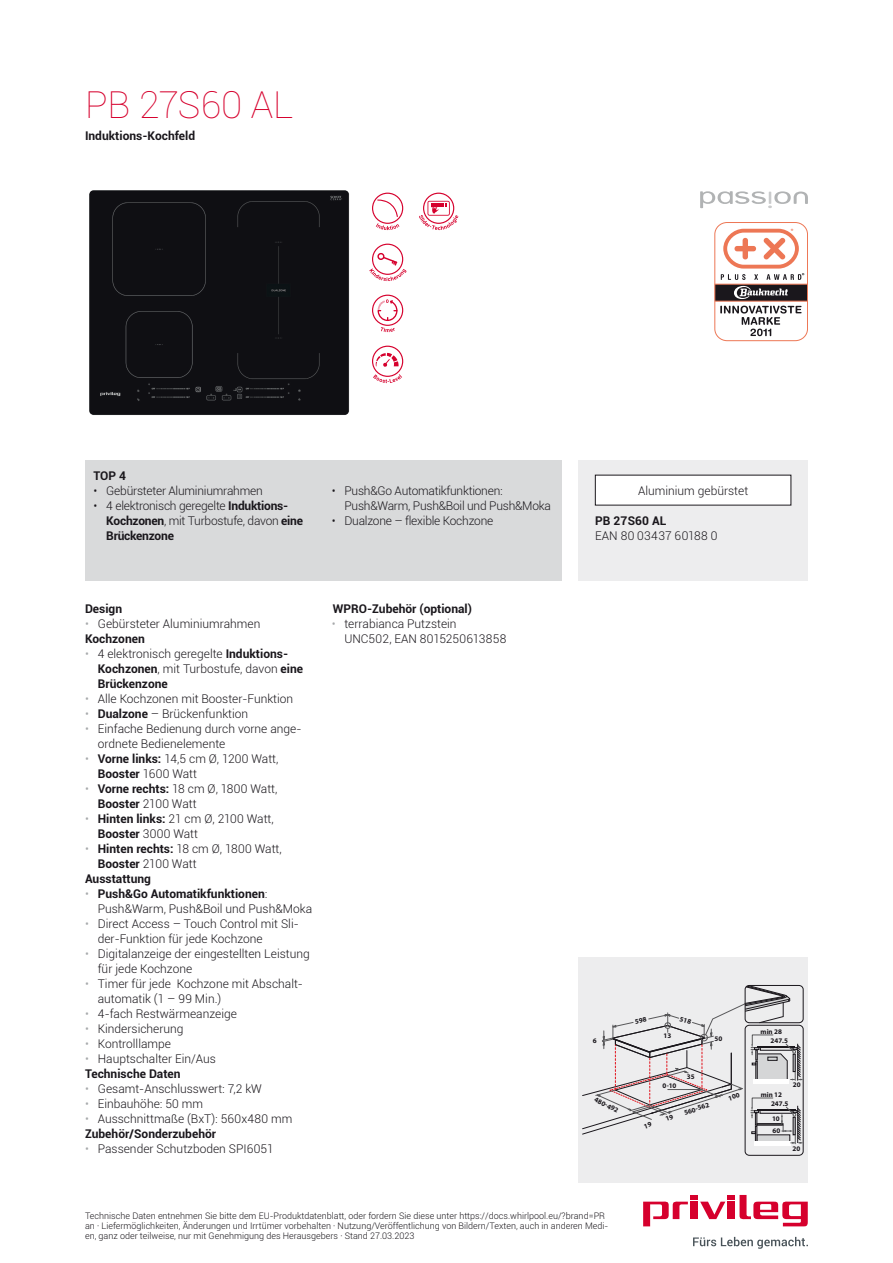
<style>
.page{position:relative;width:893px;height:1263px;background:#fff}
.page>*{position:absolute;margin:0;border:0;box-sizing:border-box;transform-origin:0 0}
.t1{font:100 37.5px "Roboto";color:#d6002d}
.t2{font:300 12px/15px "Roboto";color:#1a171c}
.t3{font:300 12px/15px "Roboto";letter-spacing:-.02em;color:#1a171c}
.t4{font:700 12px "Roboto";color:#1a171c}
.t5{font:300 12px "Roboto";letter-spacing:.025em;color:#1a171c}
.t6{font:300 9px/9.8px "Roboto";color:#1a171c}
.t7{font:700 7.05px/9.1px "Myriad Pro";color:#1a171c}
.s1{font-weight:700}
.s2{color:#a7a9ab}
</style>
<div class="page">
<svg style="left:643px;top:1195px;width:165px;height:31px"></svg>
<div style="left:728px;top:1201px;width:7px;height:18px;background:#d6002d"></div>
<div style="left:691px;top:1201px;width:7px;height:18px;background:#d6002d"></div>
<svg style="left:693px;top:1237px;width:115px;height:12px"></svg>
<div style="left:89px;top:190px;width:260px;height:225px;background:#0f0f13"></div>
<svg style="left:372px;top:192px;width:32px;height:39px"></svg>
<svg style="left:369px;top:243px;width:38px;height:38px"></svg>
<svg style="left:372px;top:294px;width:32px;height:39px"></svg>
<svg style="left:372px;top:345px;width:32px;height:39px"></svg>
<svg style="left:419px;top:192px;width:40px;height:39px"></svg>
<svg style="left:700px;top:191px;width:108px;height:17px"></svg>
<div style="left:715px;top:284px;width:92px;height:18px;background:#1a171c;border:1px solid #ed7755"></div>
<div style="left:714px;top:222px;width:94px;height:119px;border:1px solid #ed7755;border-radius:12px"></div>
<svg style="left:721px;top:229px;width:83px;height:51px"></svg>
<svg style="left:720px;top:306px;width:81px;height:30px"></svg>
<svg style="left:734px;top:286px;width:54px;height:13px"></svg>
<div style="left:85px;top:460px;width:476px;height:120px;background:#d9dadb"></div>
<div style="left:578px;top:460px;width:230px;height:120px;background:#ededee"></div>
<div style="left:595px;top:475px;width:196px;height:30px;background:#fff"></div>
<div style="left:578px;top:958px;width:230px;height:225px;background:#ededee"></div>
<div style="left:745px;top:1025px;width:58px;height:130px;border:1px solid #1a171c;border-radius:4px"></div>
<hr style="left:754px;top:1141px;width:36px;height:4px;background:#fff">
<svg style="left:583px;top:985px;width:219px;height:159px"></svg>
<h1 class="t1" style="left:85px;top:78px;width:210px">PB 27S60 AL</h1>
<p class="t4" style="left:85px;top:128px;width:112px">Induktions-Kochfeld</p>
<p class="t4" style="left:94px;top:467px;width:34px">TOP 4</p>
<p class="t3" style="left:94px;top:483px;width:171px">• Gebürsteter Aluminiumrahmen</p>
<p class="t3" style="left:106px;top:498px;width:198px;text-indent:-13px">• 4 elektronisch geregelte <span class="s1">Induktions-<br>Kochzonen</span>, mit Turbostufe, davon <span class="s1">eine<br>Brückenzone</span></p>
<p class="t3" style="left:344px;top:483px;width:208px;text-indent:-13px">• Push&amp;Go Automatikfunktionen:<br>Push&amp;Warm, Push&amp;Boil und Push&amp;Moka</p>
<p class="t3" style="left:332px;top:513px;width:163px">• Dualzone – flexible Kochzone</p>
<p class="t4" style="left:85px;top:600px;width:39px">Design</p>
<p class="t2" style="left:85px;top:616px;width:177px"><span class="s2">•</span> Gebürsteter Aluminiumrahmen<br><span class="s1">Kochzonen</span></p>
<p class="t2" style="left:98px;top:646px;width:207px;text-indent:-13px"><span class="s2">•</span> 4 elektronisch geregelte <span class="s1">Induktions-<br>Kochzonen</span>, mit Turbostufe, davon <span class="s1">eine<br>Brückenzone</span></p>
<p class="t2" style="left:85px;top:691px;width:210px"><span class="s2">•</span> Alle Kochzonen mit Booster-Funktion</p>
<p class="t2" style="left:85px;top:706px;width:165px"><span class="s2">•</span> <span class="s1">Dualzone</span> – Brückenfunktion</p>
<p class="t2" style="left:98px;top:721px;width:205px;text-indent:-13px"><span class="s2">•</span> Einfache Bedienung durch vorne ange&shy;ordnete Bedienelemente</p>
<p class="t2" style="left:98px;top:751px;width:182px;text-indent:-13px"><span class="s2">•</span> <span class="s1">Vorne links:</span> 14,5 cm Ø, 1200 Watt,<br><span class="s1">Booster</span> 1600 Watt</p>
<p class="t2" style="left:98px;top:781px;width:181px;text-indent:-13px"><span class="s2">•</span> <span class="s1">Vorne rechts:</span> 18 cm Ø, 1800 Watt,<br><span class="s1">Booster</span> 2100 Watt</p>
<p class="t2" style="left:98px;top:811px;width:177px;text-indent:-13px"><span class="s2">•</span> <span class="s1">Hinten links:</span> 21 cm Ø, 2100 Watt,<br><span class="s1">Booster</span> 3000 Watt</p>
<p class="t2" style="left:85px;top:841px;width:198px"><span class="s2">•</span> <span class="s1">Hinten rechts:</span> 18 cm Ø, 1800 Watt,</p>
<p class="t2" style="left:98px;top:856px;width:100px"><span class="s1">Booster</span> 2100 Watt</p>
<p class="t4" style="left:85px;top:870px;width:68px">Ausstattung</p>
<p class="t2" style="left:98px;top:886px;width:216px;text-indent:-13px"><span class="s2">•</span> <span class="s1">Push&amp;Go Automatikfunktionen</span>:<br>Push&amp;Warm, Push&amp;Boil und Push&amp;Moka</p>
<p class="t2" style="left:98px;top:916px;width:202px;text-indent:-13px"><span class="s2">•</span> Direct Access – Touch Control mit Sli&shy;der-Funktion für jede Kochzone</p>
<p class="t2" style="left:98px;top:946px;width:213px;text-indent:-13px"><span class="s2">•</span> Digitalanzeige der eingestellten Leistung für jede Kochzone</p>
<p class="t2" style="left:98px;top:976px;width:207px;text-indent:-13px"><span class="s2">•</span> Timer für jede Kochzone mit Abschalt&shy;automatik (1 – 99 Min.)</p>
<p class="t2" style="left:85px;top:1006px;width:153px"><span class="s2">•</span> 4-fach Restwärmeanzeige</p>
<p class="t2" style="left:85px;top:1021px;width:100px"><span class="s2">•</span> Kindersicherung</p>
<p class="t2" style="left:85px;top:1036px;width:87px"><span class="s2">•</span> Kontrolllampe</p>
<p class="t2" style="left:85px;top:1051px;width:132px"><span class="s2">•</span> Hauptschalter Ein/Aus<br><span class="s1">Technische Daten</span></p>
<p class="t2" style="left:85px;top:1081px;width:178px"><span class="s2">•</span> Gesamt-Anschlusswert: 7,2 kW</p>
<p class="t2" style="left:85px;top:1096px;width:120px"><span class="s2">•</span> Einbauhöhe: 50 mm</p>
<p class="t2" style="left:85px;top:1111px;width:209px"><span class="s2">•</span> Ausschnittmaße (BxT): 560x480 mm<br><span class="s1">Zubehör/Sonderzubehör</span></p>
<p class="t2" style="left:85px;top:1141px;width:190px"><span class="s2">•</span> Passender Schutzboden SPI6051</p>
<p class="t4" style="left:333px;top:600px;width:141px">WPRO-Zubehör (optional)</p>
<p class="t2" style="left:344px;top:616px;width:163px;text-indent:-13px"><span class="s2">•</span> terrabianca Putzstein<br>UNC502, EAN 8015250613858</p>
<p class="t2" style="left:638px;top:482px;width:112px">Aluminium gebürstet</p>
<p class="t4" style="left:595px;top:512px;width:73px">PB 27S60 AL</p>
<p class="t5" style="left:595px;top:527px;width:124px">EAN 80 03437 60188 0</p>
<p class="t7" style="left:664px;top:1031px;width:9px">13</p>
<p class="t7" style="left:770px;top:1026px;width:19px;text-indent:-10px">min 28<br>247.5</p>
<p class="t7" style="left:597px;top:1095px;width:27px;rotate:25deg">480-492</p>
<p class="t7" style="left:662px;top:1080px;width:16px">0 10</p>
<p class="t7" style="left:687px;top:1071px;width:9px">35</p>
<p class="t7" style="left:683px;top:1108px;width:27px;rotate:-18deg">560-562</p>
<p class="t7" style="left:793px;top:1080px;width:9px">20</p>
<p class="t7" style="left:761px;top:1089px;width:23px">min 12</p>
<p class="t7" style="left:772px;top:1112px;width:10px;line-height:11.7px">10<br>60</p>
<p class="t7" style="left:771px;top:1098px;width:19px">247.5</p>
<p class="t7" style="left:792px;top:1144px;width:9px">20</p>
<p class="t6" style="left:85px;top:1211px;width:525px">Technische Daten entnehmen Sie bitte dem EU-Produktdatenblatt, oder fordern Sie diese unter https://docs.whirlpool.eu/?brand=PR an · Liefermöglichkeiten, Änderungen und Irrtümer vorbehalten · Nutzung/Veröffentlichung von Bildern/Texten, auch in anderen Medi&shy;en, ganz oder teilweise, nur mit Genehmigung des Herausgebers · Stand 27.03.2023</p>
</div>
